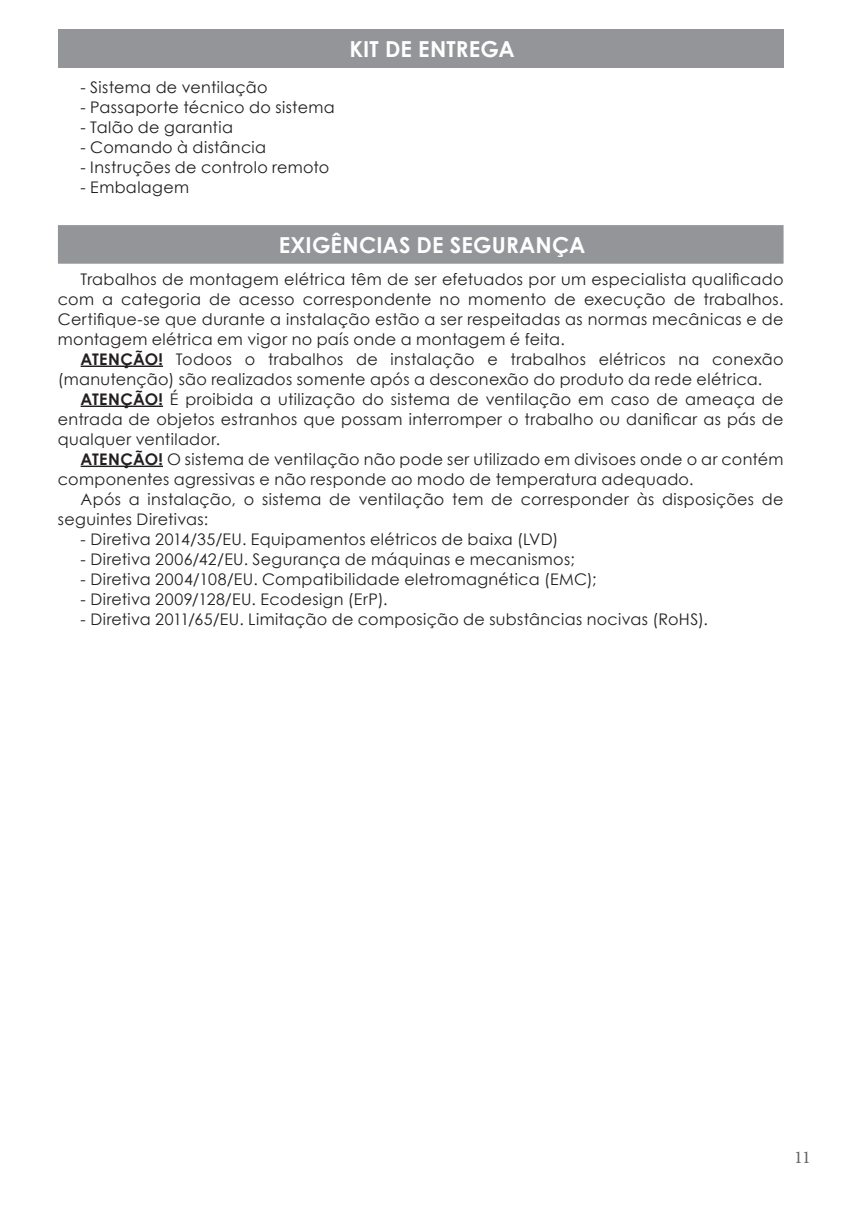
<style>
.page{position:relative;width:851px;height:1214px;background:#fff}
.page>*{position:absolute;margin:0;border:0;box-sizing:border-box;transform-origin:0 0}
.t1{font:700 22px "Century Gothic";letter-spacing:.005em;color:#fff}
.t2{font:18px "Minion Pro";color:#636366}
.t3{font:16px/20px "Century Gothic";letter-spacing:.02em;color:#231f20}
.s1{font-weight:700}
</style>
<div class="page">
<div style="left:58px;top:29px;width:725px;height:39px;background:#939598"></div>
<svg style="left:58px;top:225px;width:725px;height:39px;background:#949699"></svg>
<div style="left:280px;top:232px;width:305px;height:25px;background:#939598"></div>
<hr style="left:81px;top:365px;width:82px;height:2px;background:#231f20">
<hr style="left:81px;top:405px;width:82px;height:2px;background:#231f20">
<hr style="left:81px;top:465px;width:82px;height:2px;background:#231f20">
<p class="t3" style="left:81px;top:77px;width:188px">- Sistema de ventilação</p>
<p class="t3" style="left:81px;top:97px;width:255px">- Passaporte técnico do sistema</p>
<p class="t3" style="left:81px;top:117px;width:154px">- Talão de garantia</p>
<p class="t3" style="left:81px;top:137px;width:187px">- Comando à distância</p>
<p class="t3" style="left:81px;top:157px;width:250px">- Instruções de controlo remoto</p>
<p class="t3" style="left:81px;top:177px;width:110px">- Embalagem</p>
<h1 class="t1" style="left:349px;top:32px;width:167px">KIT DE ENTREGA</h1>
<h1 class="t1" style="left:278px;top:228px;width:308px">EXIGÊNCIAS DE SEGURANÇA</h1>
<p class="t3" style="left:58px;top:269px;width:727px;text-align:justify;text-indent:23px">Trabalhos de montagem elétrica têm de ser efetuados por um especialista qualificado com a categoria de acesso correspondente no momento de execução de trabalhos.<br>Certifique-se que durante a instalação estão a ser respeitadas as normas mecânicas e de montagem elétrica em vigor no país onde a montagem é feita.</p>
<p class="t3" style="left:58px;top:349px;width:727px;text-indent:23px"><span class="s1">ATENÇÃO!</span> Todoos o trabalhos de instalação e trabalhos elétricos na conexão (manutenção) são realizados somente após a desconexão do produto da rede elétrica.</p>
<p class="t3" style="left:58px;top:389px;width:727px;text-align:justify;text-indent:23px"><span class="s1">ATENÇÃO!</span> É proibida a utilização do sistema de ventilação em caso de ameaça de entrada de objetos estranhos que possam interromper o trabalho ou danificar as pás de qualquer ventilador.</p>
<p class="t3" style="left:58px;top:449px;width:727px;text-indent:23px"><span class="s1">ATENÇÃO!</span> O sistema de ventilação não pode ser utilizado em divisoes onde o ar contém componentes agressivas e não responde ao modo de temperatura adequado.</p>
<p class="t3" style="left:58px;top:489px;width:727px;text-indent:23px">Após a instalação, o sistema de ventilação tem de corresponder às disposições de seguintes Diretivas:</p>
<p class="t3" style="left:81px;top:529px;width:479px">- Diretiva 2014/35/EU. Equipamentos elétricos de baixa (LVD)</p>
<p class="t3" style="left:81px;top:549px;width:495px">- Diretiva 2006/42/EU. Segurança de máquinas e mecanismos;</p>
<p class="t3" style="left:81px;top:569px;width:517px">- Diretiva 2004/108/EU. Compatibilidade eletromagnética (EMC);</p>
<p class="t3" style="left:81px;top:589px;width:308px">- Diretiva 2009/128/EU. Ecodesign (ErP).</p>
<p class="t3" style="left:81px;top:609px;width:628px">- Diretiva 2011/65/EU. Limitação de composição de substâncias nocivas (RoHS).</p>
<p class="t2" style="left:794px;top:1144px;width:18px">11</p>
</div>
